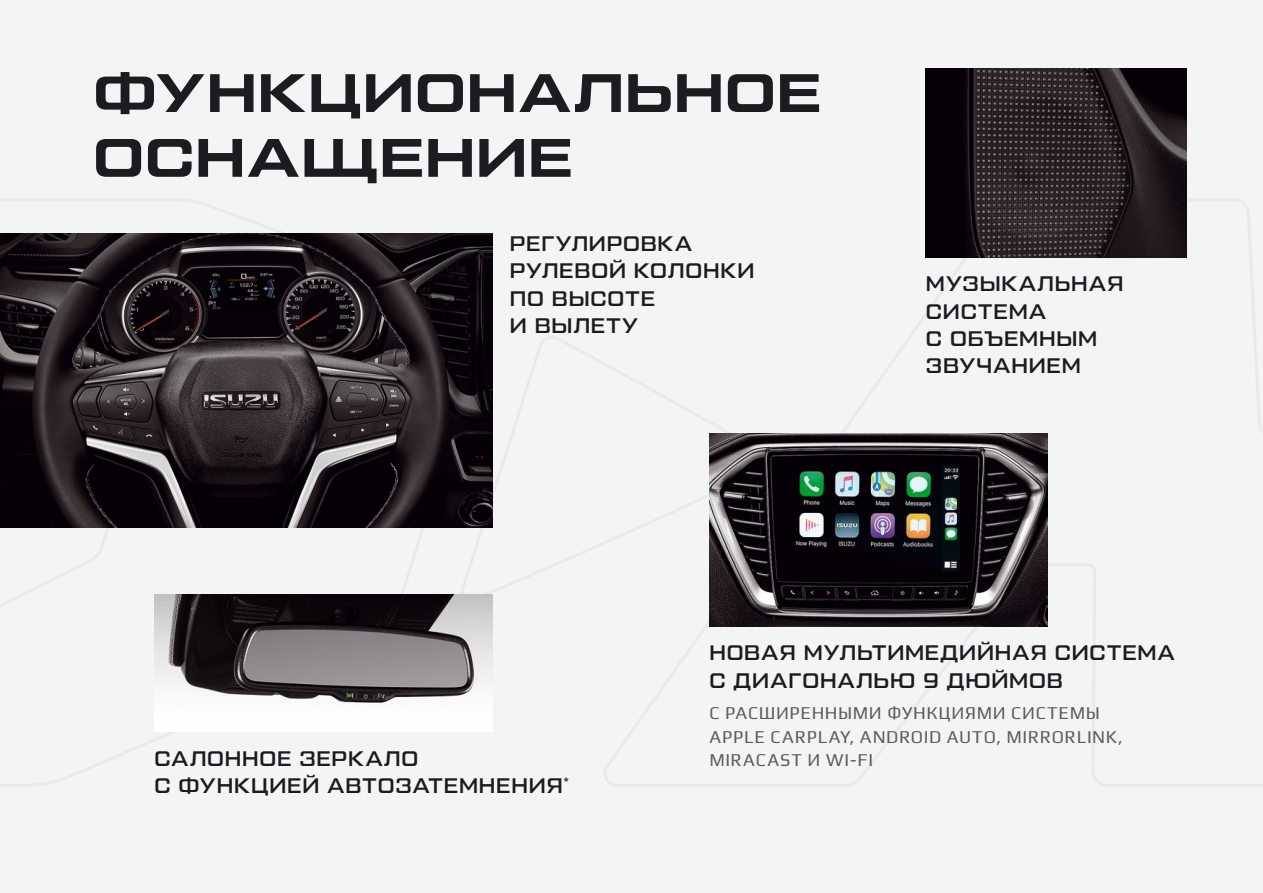
<style>
.page{position:relative;width:1263px;height:893px;background:#f3f4f4}
.page>*{position:absolute;margin:0;border:0;box-sizing:border-box;transform-origin:0 0}
.t1{font:54px/64.8px "Tactic Sans Exd Bld";letter-spacing:.03em;color:#1b1c20}
.t2{font:500 21px/27.3px "Tactic Sans";letter-spacing:.045em;color:#1b1c20}
.t3{font:18px/23.4px "Play";letter-spacing:.04em;color:#5c5b60}
</style>
<div class="page">
<img style="left:0;top:234px;width:493px;height:293px">
<img style="left:709px;top:434px;width:339px;height:192px">
<img style="left:926px;top:68px;width:260px;height:189px">
<img style="left:154px;top:594px;width:339px;height:138px">
<h1 class="t1" style="left:94px;top:62px;width:728px">ФУНКЦИОНАЛЬНОЕ<br>ОСНАЩЕНИЕ</h1>
<p class="t2" style="left:510px;top:230px;width:246px">РЕГУЛИРОВКА<br>РУЛЕВОЙ КОЛОНКИ<br>ПО ВЫСОТЕ<br>И ВЫЛЕТУ</p>
<p class="t2" style="left:926px;top:271px;width:199px">МУЗЫКАЛЬНАЯ<br>СИСТЕМА<br>С ОБЪЕМНЫМ<br>ЗВУЧАНИЕМ</p>
<p class="t2" style="left:154px;top:745px;width:416px">САЛОННОЕ ЗЕРКАЛО<br>С ФУНКЦИЕЙ АВТОЗАТЕМНЕНИЯ<sup>*</sup></p>
<p class="t2" style="left:709px;top:639px;width:467px">НОВАЯ МУЛЬТИМЕДИЙНАЯ СИСТЕМА<br>С ДИАГОНАЛЬЮ 9 ДЮЙМОВ</p>
<p class="t3" style="left:709px;top:700px;width:415px">С РАСШИРЕННЫМИ ФУНКЦИЯМИ СИСТЕМЫ<br>APPLE CARPLAY, ANDROID AUTO, MIRRORLINK,<br>MIRACAST И WI‑FI</p>
</div>
